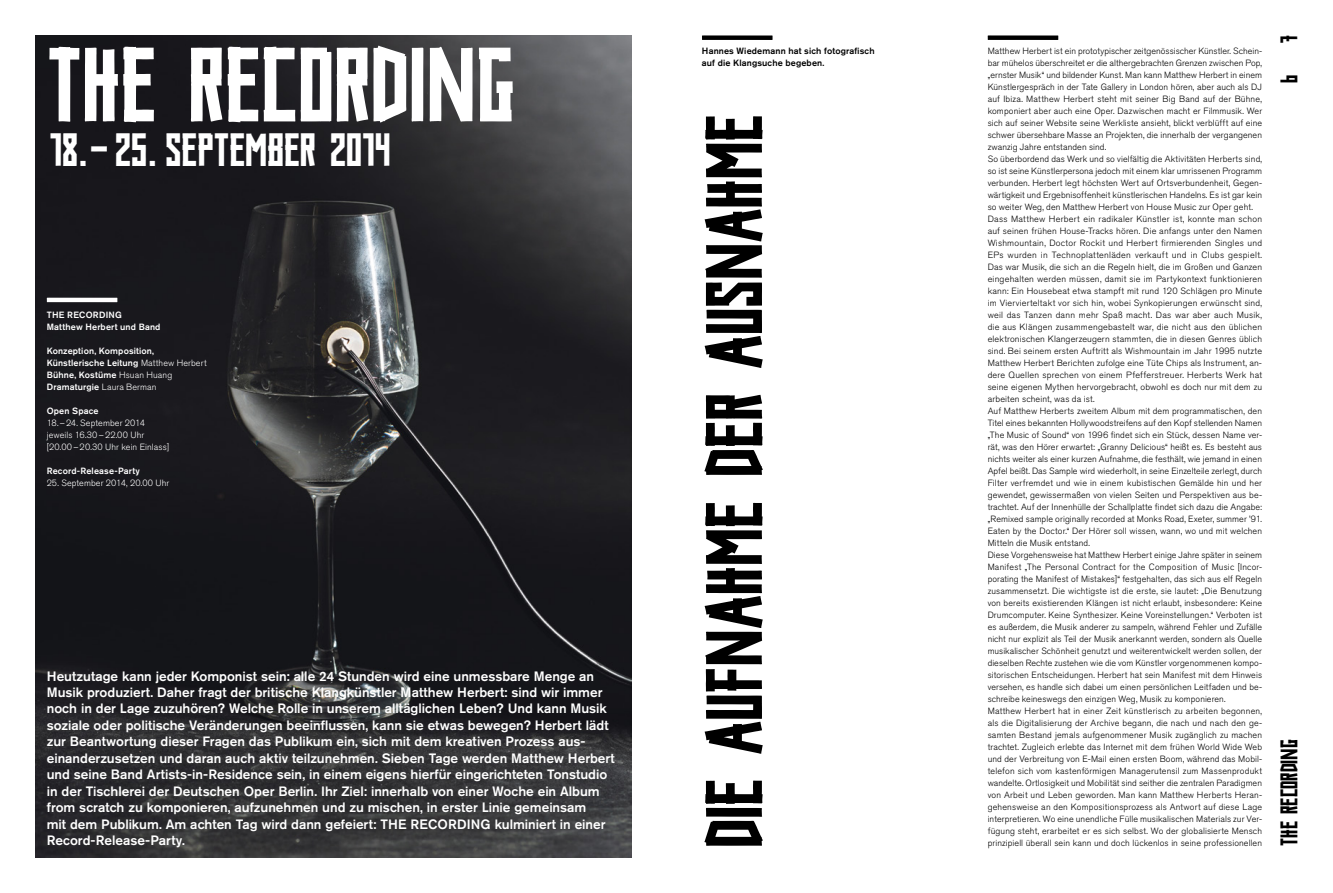
<style>
.page{position:relative;width:1333px;height:893px;background:#fff}
.page>*{position:absolute;margin:0;border:0;box-sizing:border-box;transform-origin:0 0}
.t1{font:900 extra-condensed 105.4px "TISCHLEREI";color:#fff}
.t2{font:900 extra-condensed 80px "TISCHLEREI";color:#000}
.t3{font:900 extra-condensed 46.5px "TISCHLEREI";color:#fff}
.t4{font:900 extra-condensed 24px "TISCHLEREI";color:#000}
.t5{font:500 13.5px/16.5px "Akzidenz Grotesk Pro";color:#fff}
.t6{font:300 9px/12px "Akzidenz Grotesk Pro";letter-spacing:.01em;color:#000}
.t7{font:500 9px/12px "Akzidenz Grotesk Pro";letter-spacing:.015em;color:#fff}
.t8{font:300 9px/12px "Akzidenz Grotesk Pro";letter-spacing:.01em;color:#fff}
.t9{font:500 9px/12px "Akzidenz Grotesk Pro";letter-spacing:.015em;color:#000}
.s1{font-weight:300}
</style>
<div class="page">
<img style="left:35px;top:35px;width:596px;height:823px">
<svg style="left:47px;top:297px;width:70px;height:5px"></svg>
<svg style="left:702px;top:35px;width:70px;height:5px"></svg>
<svg style="left:987px;top:35px;width:71px;height:5px"></svg>
<h1 class="t1" style="left:47px;top:40px;width:470px">THE RECORDING</h1>
<h3 class="t3" style="left:49px;top:130px;width:343px">18.— 25. SEPTEMBER 2014</h3>
<p class="t7" style="left:47px;top:309px;width:115px">THE RECORDING<br>Matthew Herbert und Band</p>
<p class="t7" style="left:47px;top:345px;width:161px">Konzeption, Komposition,<br>Künstlerische Leitung <span class="s1">Matthew Herbert<br></span>Bühne, Kostüme <span class="s1">Hsuan Huang<br></span>Dramaturgie <span class="s1">Laura Berman</span></p>
<p class="t7" style="left:47px;top:405px;width:53px">Open Space</p>
<p class="t8" style="left:47px;top:417px;width:124px">18.–24. September 2014 jeweils 16.30–22.00 Uhr [20.00–20.30 Uhr kein Einlass]</p>
<p class="t7" style="left:47px;top:465px;width:94px">Record-Release-Party</p>
<p class="t8" style="left:47px;top:477px;width:124px">25. September 2014, 20.00 Uhr</p>
<p class="t5" style="left:47px;top:667px;width:569px">Heutzutage kann jeder Komponist sein: alle 24 Stunden wird eine unmessbare Menge an Musik produziert. Daher fragt der britische Klangkünstler Matthew Herbert: sind wir immer noch in der Lage zuzuhören? Welche Rolle in unserem alltäglichen Leben? Und kann Musik soziale oder politische Veränderungen beeinflussen, kann sie etwas bewegen? Herbert lädt zur Beantwortung dieser Fragen das Publikum ein, sich mit dem kreativen Prozess aus&shy;einanderzusetzen und daran auch aktiv teilzunehmen. Sieben Tage werden Matthew Herbert und seine Band Artists-in-Residence sein, in einem eigens hierfür eingerichteten Tonstudio in der Tischlerei der Deutschen Oper Berlin. Ihr Ziel: innerhalb von einer Woche ein Album from scratch zu komponieren, aufzunehmen und zu mischen, in erster Linie gemeinsam<br>mit dem Publikum. Am achten Tag wird dann gefeiert: THE RECORDING kulminiert in einer Record-Release-Party.</p>
<p class="t9" style="left:702px;top:45px;width:174px">Hannes Wiedemann hat sich fotografisch auf die Klangsuche begeben.</p>
<h2 class="t2" style="left:700px;top:848px;width:735px;rotate:-90deg">DIE AUFNAHME DER AUSNAHME</h2>
<p class="t6" style="left:987px;top:45px;width:276px">Matthew Herbert ist ein prototypischer zeitgenössischer Künstler. Schein&shy;bar mühelos überschreitet er die althergebrachten Grenzen zwischen Pop, „ernster Musik“ und bildender Kunst. Man kann Matthew Herbert in einem Künstlergespräch in der Tate Gallery in London hören, aber auch als DJ auf Ibiza. Matthew Herbert steht mit seiner Big Band auf der Bühne, komponiert aber auch eine Oper. Dazwischen macht er Filmmusik. Wer sich auf seiner Website seine Werkliste ansieht, blickt verblüfft auf eine schwer übersehbare Masse an Projekten, die innerhalb der vergangenen zwanzig Jahre entstanden sind.<br>So überbordend das Werk und so vielfältig die Aktivitäten Herberts sind, so ist seine Künstlerpersona jedoch mit einem klar umrissenen Programm verbunden. Herbert legt höchsten Wert auf Ortsverbundenheit, Gegen&shy;wärtigkeit und Ergebnisoffenheit künstlerischen Handelns. Es ist gar kein so weiter Weg, den Matthew Herbert von House Music zur Oper geht.<br>Dass Matthew Herbert ein radikaler Künstler ist, konnte man schon auf seinen frühen House-Tracks hören. Die anfangs unter den Namen Wishmountain, Doctor Rockit und Herbert firmierenden Singles und EPs wurden in Technoplattenläden verkauft und in Clubs gespielt.<br>Das war Musik, die sich an die Regeln hielt, die im Großen und Ganzen eingehalten werden müssen, damit sie im Partykontext funktionieren kann: Ein Housebeat etwa stampft mit rund 120 Schlägen pro Minute im Viervierteltakt vor sich hin, wobei Synkopierungen erwünscht sind, weil das Tanzen dann mehr Spaß macht. Das war aber auch Musik, die aus Klängen zusammengebastelt war, die nicht aus den üblichen elektronischen Klangerzeugern stammten, die in diesen Genres üblich sind. Bei seinem ersten Auftritt als Wishmountain im Jahr 1995 nutzte Matthew Herbert Berichten zufolge eine Tüte Chips als Instrument, an&shy;dere Quellen sprechen von einem Pfefferstreuer. Herberts Werk hat seine eigenen Mythen hervorgebracht, obwohl es doch nur mit dem zu arbeiten scheint, was da ist.<br>Auf Matthew Herberts zweitem Album mit dem programmatischen, den Titel eines bekannten Hollywoodstreifens auf den Kopf stellenden Namen „The Music of Sound“ von 1996 findet sich ein Stück, dessen Name ver&shy;rät, was den Hörer erwartet: „Granny Delicious“ heißt es. Es besteht aus nichts weiter als einer kurzen Aufnahme, die festhält, wie jemand in einen Apfel beißt. Das Sample wird wiederholt, in seine Einzelteile zerlegt, durch Filter verfremdet und wie in einem kubistischen Gemälde hin und her gewendet, gewissermaßen von vielen Seiten und Perspektiven aus be&shy;trachtet. Auf der Innenhülle der Schallplatte findet sich dazu die Angabe: „Remixed sample originally recorded at Monks Road, Exeter, summer ’91.<br>Eaten by the Doctor.“ Der Hörer soll wissen, wann, wo und mit welchen Mitteln die Musik entstand.<br>Diese Vorgehensweise hat Matthew Herbert einige Jahre später in seinem Manifest „The Personal Contract for the Composition of Music [Incor&shy;porating the Manifest of Mistakes]“ festgehalten, das sich aus elf Regeln zusammensetzt. Die wichtigste ist die erste, sie lautet: „Die Benutzung von bereits existierenden Klängen ist nicht erlaubt, insbesondere: Keine Drumcomputer. Keine Synthesizer. Keine Voreinstellungen.“ Verboten ist es außerdem, die Musik anderer zu sampeln, während Fehler und Zufälle nicht nur explizit als Teil der Musik anerkannt werden, sondern als Quelle musikalischer Schönheit genutzt und weiterentwickelt werden sollen, der dieselben Rechte zustehen wie die vom Künstler vorgenommenen kompo&shy;sitorischen Entscheidungen. Herbert hat sein Manifest mit dem Hinweis versehen, es handle sich dabei um einen persönlichen Leitfaden und be&shy;schreibe keineswegs den einzigen Weg, Musik zu komponieren.<br>Matthew Herbert hat in einer Zeit künstlerisch zu arbeiten begonnen, als die Digitalisierung der Archive begann, die nach und nach den ge&shy;samten Bestand jemals aufgenommener Musik zugänglich zu machen trachtet. Zugleich erlebte das Internet mit dem frühen World Wide Web und der Verbreitung von E-Mail einen ersten Boom, während das Mobil&shy;telefon sich vom kastenförmigen Managerutensil zum Massenprodukt wandelte. Ortlosigkeit und Mobilität sind seither die zentralen Paradigmen von Arbeit und Leben geworden. Man kann Matthew Herberts Heran&shy;gehensweise an den Kompositionsprozess als Antwort auf diese Lage interpretieren. Wo eine unendliche Fülle musikalischen Materials zur Ver&shy;fügung steht, erarbeitet er es sich selbst. Wo der globalisierte Mensch</p>
<p class="t6" style="left:987px;top:837px;width:276px">prinzipiell überall sein kann und doch lückenlos in seine professionellen</p>
<h3 class="t4" style="left:1278px;top:43px;width:9px;rotate:-90deg">7</h3>
<h3 class="t4" style="left:1278px;top:83px;width:10px;rotate:-90deg">6</h3>
<h3 class="t4" style="left:1278px;top:846px;width:108px;rotate:-90deg">THE RECORDING</h3>
</div>
